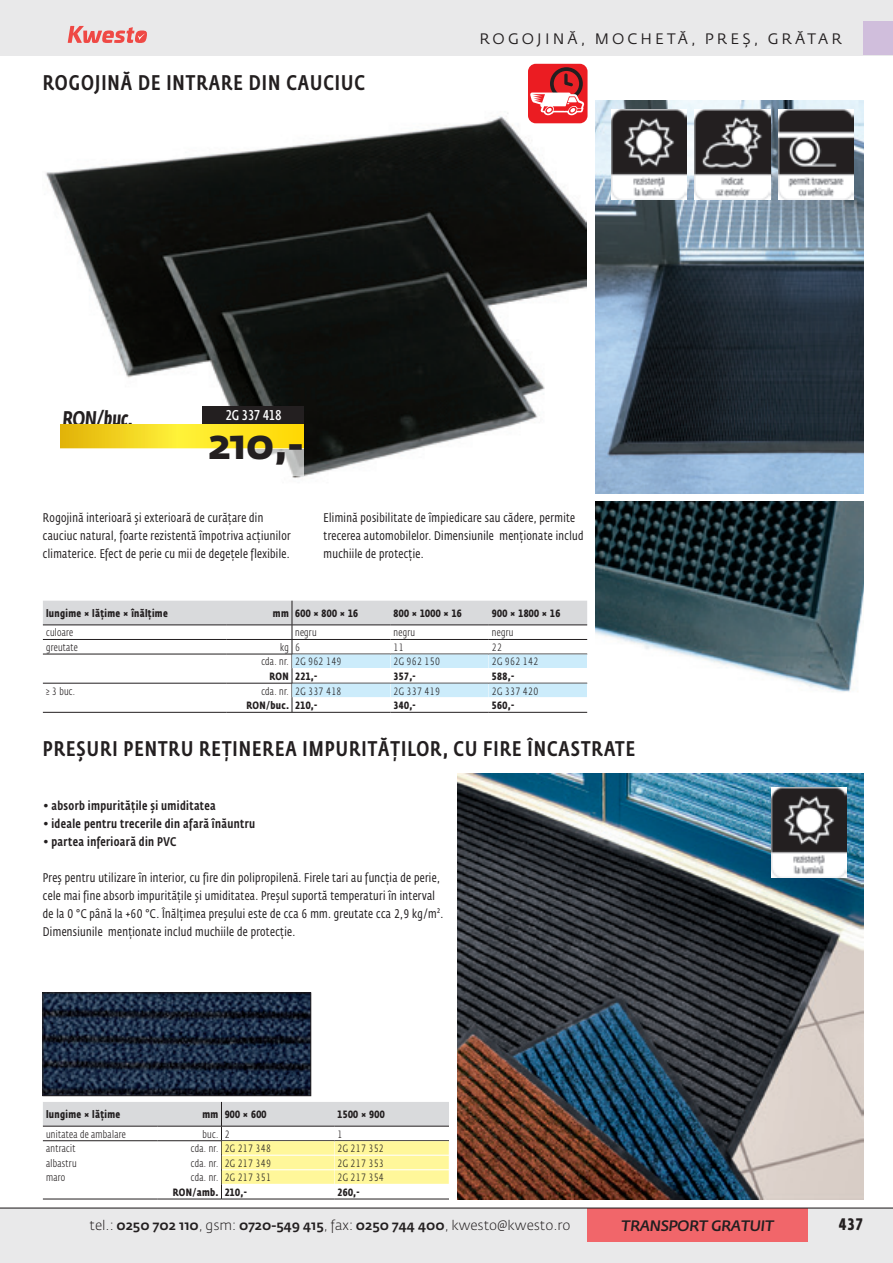
<style>
.page{position:relative;width:893px;height:1263px;background:#fff}
.page>*{position:absolute;margin:0;border:0;box-sizing:border-box;transform-origin:0 0}
.Sonderpreis{font:700 42px "Fedra Sans Pro";color:#231f20}
.Productname{font:500 21px "Fedra Sans Cond Pro";letter-spacing:.05em;color:#231f20}
.Textabschnitt{font:italic 700 21px "Fedra Sans Cond Pro";color:#231f20}
.koloncifra{font:700 16.5px "Fedra Sans Cond Pro";color:#231f20}
.Produktgruppe{font:15px "Fedra Sans Pro";letter-spacing:.21em;color:#231f20}
.t1{font:italic 500 15px "Fedra Sans Pro";color:#231f20}
.Textabschnitt-2{font:600 14.1px "Fedra Sans Cond Pro";letter-spacing:-.035em;color:#fff}
.t2{font:300 13.5px "Fedra Sans Pro";color:#231f20}
.Fliesstext{font:12.45px/18px "Fedra Sans Cond Pro";letter-spacing:.03em;color:#231f20}
.t3{font:500 12.45px "Fedra Sans Cond Pro";letter-spacing:.03em;color:#231f20}
.HeaderRow{font:700 10.5px "Fedra Sans Cond Pro";letter-spacing:.03em;color:#231f20}
.AttributeRow{font:300 10.5px "Fedra Sans Cond Pro";letter-spacing:.03em;color:#231f20}
.LagerL{font:300 10.5px "Fedra Sans Cond Pro";letter-spacing:.03em;color:#231f20}
.LagerK{font:300 10.5px "Fedra Sans Cond Pro";letter-spacing:.03em;color:#231f20}
.PriceRow{font:700 10.5px "Fedra Sans Cond Pro";letter-spacing:.03em;color:#231f20}
.flush-right_OrderRow{font:300 10.5px "Fedra Sans Cond Pro";letter-spacing:.03em;color:#231f20}
.OrderRow{font:300 10.5px "Fedra Sans Cond Pro";letter-spacing:.03em;color:#231f20}
.flush-right_PriceRow{font:700 10.5px "Fedra Sans Cond Pro";letter-spacing:.03em;color:#231f20}
.flush-right{font:300 10.5px "Fedra Sans Cond Pro";color:#231f20}
.flush-right_HeaderRo{font:700 10.5px "Fedra Sans Cond Pro";color:#231f20}
.s1{font-weight:500}
</style>
<div class="page">
<div style="left:0;top:1208px;width:893px;height:55px;background:#e9e9ea"></div>
<div style="left:0;top:0;width:893px;height:55px;background:#e9e9ea"></div>
<div style="left:863px;top:22px;width:30px;height:33px;background:#d0bedc"></div>
<div style="left:587px;top:1208px;width:221px;height:33px;background:#f1666a"></div>
<hr style="left:0;top:1208px;width:893px;height:1px;background:#231f20">
<svg style="left:68px;top:26px;width:79px;height:17px"></svg>
<img style="left:45px;top:113px;width:541px;height:365px">
<img style="left:596px;top:101px;width:268px;height:392px">
<img style="left:596px;top:502px;width:268px;height:190px">
<img style="left:457px;top:774px;width:407px;height:425px">
<img style="left:45px;top:994px;width:264px;height:100px">
<div style="left:43px;top:992px;width:268px;height:104px;border:1px solid #231f20"></div>
<hr style="left:43px;top:712px;width:184px;height:1px;background:#231f20">
<hr style="left:227px;top:712px;width:65px;height:1px;background:#231f20">
<svg style="left:43px;top:601px;width:544px;height:111px"></svg>
<hr style="left:292px;top:712px;width:98px;height:1px;background:#231f20">
<hr style="left:390px;top:712px;width:99px;height:1px;background:#231f20">
<hr style="left:489px;top:712px;width:98px;height:1px;background:#231f20">
<div style="left:292px;top:654px;width:98px;height:14px;background:#ccecfb"></div>
<div style="left:391px;top:654px;width:98px;height:14px;background:#ccecfb"></div>
<div style="left:489px;top:654px;width:98px;height:14px;background:#ccecfb"></div>
<div style="left:292px;top:684px;width:98px;height:13px;background:#ccecfb"></div>
<div style="left:391px;top:684px;width:98px;height:13px;background:#ccecfb"></div>
<div style="left:489px;top:684px;width:98px;height:13px;background:#ccecfb"></div>
<hr style="left:43px;top:1199px;width:115px;height:1px;background:#231f20">
<hr style="left:158px;top:1199px;width:63px;height:1px;background:#231f20">
<svg style="left:43px;top:1102px;width:406px;height:97px"></svg>
<hr style="left:221px;top:1199px;width:113px;height:1px;background:#231f20">
<hr style="left:334px;top:1199px;width:115px;height:1px;background:#231f20">
<div style="left:222px;top:1141px;width:112px;height:14px;background:#fff79a"></div>
<div style="left:335px;top:1141px;width:114px;height:14px;background:#fff79a"></div>
<div style="left:222px;top:1156px;width:112px;height:13px;background:#fff79a"></div>
<div style="left:335px;top:1156px;width:114px;height:13px;background:#fff79a"></div>
<div style="left:222px;top:1170px;width:112px;height:14px;background:#fff79a"></div>
<div style="left:335px;top:1170px;width:114px;height:14px;background:#fff79a"></div>
<div style="left:203px;top:406px;width:101px;height:19px;background:#231f20"></div>
<svg style="left:60px;top:425px;width:244px;height:24px;background:#f8dc25"></svg>
<div style="left:60px;top:449px;width:244px;height:27px;background:#fff"></div>
<img style="left:778px;top:109px;width:76px;height:90px">
<img style="left:695px;top:109px;width:75px;height:90px">
<img style="left:612px;top:109px;width:75px;height:90px">
<img style="left:771px;top:788px;width:76px;height:90px">
<div style="left:528px;top:64px;width:59px;height:59px;background:#eb1c22;border-radius:8px"></div>
<svg style="left:550px;top:67px;width:33px;height:33px"></svg>
<div style="left:554px;top:71px;width:25px;height:25px;background:#ea2126;border-radius:50%"></div>
<svg style="left:564px;top:73px;width:9px;height:13px"></svg>
<svg style="left:530px;top:93px;width:54px;height:22px"></svg>
<p class="Productname" style="left:43px;top:70px;width:323px">ROGOJINĂ DE INTRARE DIN CAUCIUC</p>
<p class="Produktgruppe" style="left:479px;top:30px;width:364px">ROGOJINĂ, MOCHETĂ, PREŞ, GRĂTAR</p>
<p class="Textabschnitt" style="left:63px;top:405px;width:72px">RON/buc.</p>
<p class="Textabschnitt-2" style="left:225px;top:407px;width:58px">2G 337 418</p>
<p class="Sonderpreis" style="left:208px;top:418px;width:97px">210,-</p>
<p class="Fliesstext" style="left:43px;top:509px;width:249px">Rogojină interioară şi exterioară de curăţare din cauciuc natural, foarte rezistentă împotriva acţiunilor climaterice. Efect de perie cu mii de degeţele flexibile.</p>
<p class="Fliesstext" style="left:324px;top:509px;width:261px">Elimină posibilitate de împiedicare sau cădere, permite trecerea automobilelor. Dimensiunile menţionate includ muchiile de protecţie.</p>
<p class="HeaderRow" style="left:46px;top:607px;width:123px">lungime × lăţime × înălţime</p>
<p class="flush-right_HeaderRo" style="left:273px;top:607px;width:17px">mm</p>
<p class="HeaderRow" style="left:295px;top:607px;width:65px">600 × 800 × 16</p>
<p class="HeaderRow" style="left:394px;top:607px;width:70px">800 × 1000 × 16</p>
<p class="HeaderRow" style="left:492px;top:607px;width:70px">900 × 1800 × 16</p>
<p class="AttributeRow" style="left:46px;top:626px;width:29px">culoare</p>
<p class="AttributeRow" style="left:295px;top:626px;width:23px">negru</p>
<p class="AttributeRow" style="left:394px;top:626px;width:23px">negru</p>
<p class="AttributeRow" style="left:492px;top:626px;width:23px">negru</p>
<p class="AttributeRow" style="left:46px;top:641px;width:33px">greutate</p>
<p class="flush-right" style="left:280px;top:641px;width:10px">kg</p>
<p class="AttributeRow" style="left:295px;top:641px;width:6px">6</p>
<p class="AttributeRow" style="left:394px;top:641px;width:12px">11</p>
<p class="AttributeRow" style="left:492px;top:641px;width:12px">22</p>
<p class="flush-right_OrderRow" style="left:261px;top:655px;width:29px">cda. nr.</p>
<p class="LagerL" style="left:295px;top:655px;width:48px">2G 962 149</p>
<p class="LagerL" style="left:394px;top:655px;width:48px">2G 962 150</p>
<p class="LagerL" style="left:492px;top:655px;width:48px">2G 962 142</p>
<p class="flush-right_PriceRow" style="left:270px;top:670px;width:21px">RON</p>
<p class="PriceRow" style="left:295px;top:670px;width:24px">221,-</p>
<p class="PriceRow" style="left:394px;top:670px;width:24px">357,-</p>
<p class="PriceRow" style="left:492px;top:670px;width:24px">588,-</p>
<p class="OrderRow" style="left:46px;top:685px;width:31px">≥ 3 buc.</p>
<p class="flush-right_OrderRow" style="left:261px;top:685px;width:29px">cda. nr.</p>
<p class="LagerL" style="left:295px;top:685px;width:48px">2G 337 418</p>
<p class="LagerL" style="left:394px;top:685px;width:48px">2G 337 419</p>
<p class="LagerL" style="left:492px;top:685px;width:48px">2G 337 420</p>
<p class="flush-right_PriceRow" style="left:247px;top:699px;width:44px">RON/buc.</p>
<p class="PriceRow" style="left:295px;top:699px;width:24px">210,-</p>
<p class="PriceRow" style="left:394px;top:699px;width:24px">340,-</p>
<p class="PriceRow" style="left:492px;top:699px;width:24px">560,-</p>
<p class="Productname" style="left:43px;top:736px;width:594px">PREŞURI PENTRU REŢINEREA IMPURITĂŢILOR, CU FIRE ÎNCASTRATE</p>
<p class="t3" style="left:43px;top:798px;width:175px">• absorb impurităţile şi umiditatea</p>
<p class="t3" style="left:43px;top:816px;width:214px">• ideale pentru trecerile din afară înăuntru</p>
<p class="t3" style="left:43px;top:834px;width:135px">• partea inferioară din PVC</p>
<p class="Fliesstext" style="left:43px;top:869px;width:402px">Preş pentru utilizare în interior, cu fire din polipropilenă. Firele tari au funcţia de perie, cele mai fine absorb impurităţile şi umiditatea. Preşul suportă temperaturi în interval de la 0 °C până la +60 °C. Înălţimea preşului este de cca 6 mm. greutate cca 2,9 kg/m².<br>Dimensiunile menţionate includ muchiile de protecţie.</p>
<p class="HeaderRow" style="left:46px;top:1108px;width:76px">lungime × lăţime</p>
<p class="flush-right_HeaderRo" style="left:202px;top:1108px;width:17px">mm</p>
<p class="HeaderRow" style="left:225px;top:1108px;width:43px">900 × 600</p>
<p class="HeaderRow" style="left:337px;top:1108px;width:49px">1500 × 900</p>
<p class="AttributeRow" style="left:46px;top:1128px;width:81px">unitatea de ambalare</p>
<p class="flush-right" style="left:203px;top:1128px;width:17px">buc.</p>
<p class="AttributeRow" style="left:225px;top:1128px;width:6px">2</p>
<p class="AttributeRow" style="left:337px;top:1128px;width:6px">1</p>
<p class="OrderRow" style="left:46px;top:1142px;width:31px">antracit</p>
<p class="flush-right_OrderRow" style="left:191px;top:1142px;width:29px">cda. nr.</p>
<p class="LagerK" style="left:225px;top:1142px;width:48px">2G 217 348</p>
<p class="LagerK" style="left:337px;top:1142px;width:48px">2G 217 352</p>
<p class="OrderRow" style="left:46px;top:1157px;width:32px">albastru</p>
<p class="flush-right_OrderRow" style="left:191px;top:1157px;width:29px">cda. nr.</p>
<p class="LagerK" style="left:225px;top:1157px;width:48px">2G 217 349</p>
<p class="LagerK" style="left:337px;top:1157px;width:48px">2G 217 353</p>
<p class="OrderRow" style="left:46px;top:1171px;width:21px">maro</p>
<p class="flush-right_OrderRow" style="left:191px;top:1171px;width:29px">cda. nr.</p>
<p class="LagerK" style="left:225px;top:1171px;width:48px">2G 217 351</p>
<p class="LagerK" style="left:337px;top:1171px;width:48px">2G 217 354</p>
<p class="flush-right_PriceRow" style="left:173px;top:1186px;width:47px">RON/amb.</p>
<p class="PriceRow" style="left:225px;top:1186px;width:24px">210,-</p>
<p class="PriceRow" style="left:337px;top:1186px;width:24px">260,-</p>
<p class="t2" style="left:90px;top:1217px;width:482px">tel.: <span class="s1">0250 702 110</span>, gsm: <span class="s1">0720-549 415</span>, fax: <span class="s1">0250 744 400</span>, kwesto@kwesto.ro</p>
<p class="t1" style="left:622px;top:1216px;width:154px">TRANSPORT GRATUIT</p>
<p class="koloncifra" style="left:839px;top:1214px;width:26px">437</p>
</div>
